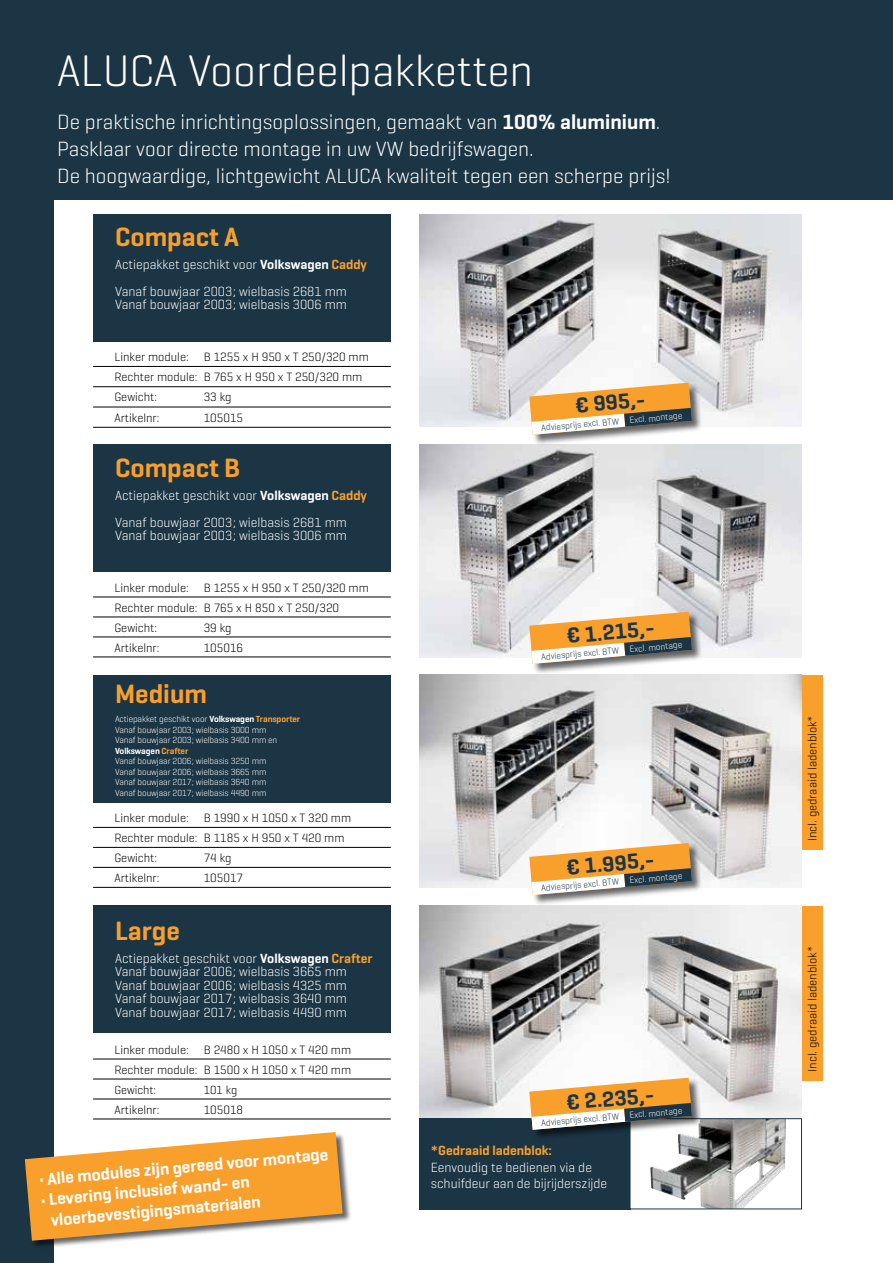
<style>
.page{position:relative;width:893px;height:1263px;background:#fff}
.page>*{position:absolute;margin:0;border:0;box-sizing:border-box;transform-origin:0 0}
.t1{font:300 45px "Geogrotesque";color:#fff}
.t2{font:600 27px "Geogrotesque";color:#f99f2b}
.t3{font:600 21.9px "Geogrotesque";color:#1b3545}
.t4{font:300 21px/27px "Geogrotesque";color:#fff}
.t5{font:600 17.25px/20.7px "Geogrotesque";color:#fff;text-align:center}
.t6{font:300 13.5px/13.5px "Geogrotesque";color:#fff}
.t7{font:600 13.5px "Geogrotesque";color:#f99f2b}
.t8{font:300 12.3px/20px "Geogrotesque";color:#000}
.t9{font:300 12px "Geogrotesque";color:#000}
.t10{font:300 9.15px "Geogrotesque";color:#1b3545}
.t11{font:300 9px/10.5px "Geogrotesque";letter-spacing:-.01em;color:#fff}
.s1{font-weight:600}
.s2{font-weight:600;color:#f99f2b}
.s3{color:#fff}
</style>
<div class="page">
<img style="left:419px;top:675px;width:383px;height:212px">
<img style="left:419px;top:214px;width:383px;height:213px">
<img style="left:419px;top:905px;width:383px;height:213px">
<img style="left:419px;top:444px;width:383px;height:213px">
<div style="left:0;top:0;width:54px;height:1263px;background:#1b3545"></div>
<div style="left:0;top:0;width:893px;height:200px;background:#1b3545"></div>
<div style="left:419px;top:1118px;width:212px;height:91px;background:#1b3545"></div>
<img style="left:650px;top:1120px;width:136px;height:87px">
<div style="left:630px;top:1118px;width:172px;height:91px;border:1px solid #1b3545"></div>
<div style="left:93px;top:214px;width:298px;height:128px;background:#1b3545"></div>
<div style="left:93px;top:444px;width:298px;height:128px;background:#1b3545"></div>
<div style="left:93px;top:905px;width:298px;height:128px;background:#1b3545"></div>
<div style="left:93px;top:675px;width:298px;height:127px;background:#1b3545"></div>
<hr style="left:93px;top:366px;width:298px;height:1px;background:#000">
<hr style="left:93px;top:386px;width:298px;height:1px;background:#000">
<hr style="left:93px;top:407px;width:298px;height:1px;background:#000">
<hr style="left:93px;top:427px;width:298px;height:1px;background:#000">
<hr style="left:93px;top:827px;width:298px;height:1px;background:#000">
<hr style="left:93px;top:847px;width:298px;height:1px;background:#000">
<hr style="left:93px;top:867px;width:298px;height:1px;background:#000">
<hr style="left:93px;top:887px;width:298px;height:1px;background:#000">
<hr style="left:93px;top:1059px;width:298px;height:1px;background:#000">
<hr style="left:93px;top:1079px;width:298px;height:1px;background:#000">
<hr style="left:93px;top:1099px;width:298px;height:1px;background:#000">
<hr style="left:93px;top:1119px;width:298px;height:1px;background:#000">
<hr style="left:93px;top:597px;width:298px;height:1px;background:#000">
<hr style="left:93px;top:617px;width:298px;height:1px;background:#000">
<hr style="left:93px;top:637px;width:298px;height:1px;background:#000">
<hr style="left:93px;top:657px;width:298px;height:1px;background:#000">
<div style="left:25px;top:1132px;width:326px;height:117px;background:#000;opacity:.6"></div>
<svg style="left:25px;top:1132px;width:318px;height:109px"></svg>
<div style="left:802px;top:905px;width:21px;height:175px;background:#f99f2b"></div>
<div style="left:802px;top:675px;width:21px;height:175px;background:#f99f2b"></div>
<div style="left:529px;top:1078px;width:174px;height:62px;background:#000;opacity:.6"></div>
<svg style="left:529px;top:1078px;width:163px;height:52px"></svg>
<div style="left:529px;top:843px;width:174px;height:63px;background:#000;opacity:.6"></div>
<svg style="left:529px;top:843px;width:163px;height:52px"></svg>
<div style="left:529px;top:612px;width:174px;height:62px;background:#000;opacity:.6"></div>
<svg style="left:529px;top:612px;width:163px;height:52px"></svg>
<div style="left:529px;top:383px;width:174px;height:62px;background:#000;opacity:.6"></div>
<svg style="left:529px;top:383px;width:163px;height:52px"></svg>
<h1 class="t1" style="left:57px;top:42px;width:478px">ALUCA Voordeelpakketten</h1>
<h3 class="t4" style="left:57px;top:108px;width:615px">De praktische inrichtingsoplossingen, gemaakt van <span class="s1">100% aluminium</span>.<br>Pasklaar voor directe montage in uw VW bedrijfswagen.<br>De hoogwaardige, lichtgewicht ALUCA kwaliteit tegen een scherpe prijs!</h3>
<h2 class="t2" style="left:115px;top:220px;width:126px">Compact A</h2>
<p class="t6" style="left:115px;top:250px;width:253px;line-height:27px">Actiepakket geschikt voor <span class="s1">Volkswagen</span> <span class="s2">Caddy<br></span>Vanaf bouwjaar 2003; wielbasis 2681 mm</p>
<p class="t6" style="left:115px;top:298px;width:233px">Vanaf bouwjaar 2003; wielbasis 3006 mm</p>
<p class="t8" style="left:114px;top:346px;width:256px">Linker module: B 1255 x H 950 x T 250/320 mm<br>Rechter module: B 765 x H 950 x T 250/320 mm<br>Gewicht:</p>
<p class="t8" style="left:204px;top:387px;width:29px">33 kg</p>
<p class="t8" style="left:114px;top:407px;width:46px">Artikelnr:</p>
<p class="t8" style="left:204px;top:407px;width:41px">105015</p>
<h2 class="t2" style="left:115px;top:451px;width:127px">Compact B</h2>
<p class="t6" style="left:115px;top:481px;width:253px;line-height:27px">Actiepakket geschikt voor <span class="s1">Volkswagen</span> <span class="s2">Caddy<br></span>Vanaf bouwjaar 2003; wielbasis 2681 mm</p>
<p class="t6" style="left:115px;top:529px;width:233px">Vanaf bouwjaar 2003; wielbasis 3006 mm</p>
<p class="t8" style="left:114px;top:577px;width:256px">Linker module: B 1255 x H 950 x T 250/320 mm<br>Rechter module: B 765 x H 850 x T 250/320<br>Gewicht:</p>
<p class="t8" style="left:204px;top:617px;width:29px">39 kg</p>
<p class="t8" style="left:114px;top:637px;width:46px">Artikelnr:</p>
<p class="t8" style="left:204px;top:637px;width:41px">105016</p>
<h2 class="t2" style="left:115px;top:677px;width:94px">Medium</h2>
<p class="t11" style="left:115px;top:714px;width:187px">Actiepakket geschikt voor <span class="s1">Volkswagen</span> <span class="s2">Transporter </span>Vanaf bouwjaar 2003; wielbasis 3000 mm<br>Vanaf bouwjaar 2003; wielbasis 3400 mm en <span class="s1">Volkswagen</span> <span class="s2">Crafter<br></span>Vanaf bouwjaar 2006; wielbasis 3250 mm<br>Vanaf bouwjaar 2006; wielbasis 3665 mm<br>Vanaf bouwjaar 2017; wielbasis 3640 mm<br>Vanaf bouwjaar 2017; wielbasis 4490 mm</p>
<p class="t8" style="left:114px;top:807px;width:238px">Linker module: B 1990 x H 1050 x T 320 mm<br>Rechter module: B 1185 x H 950 x T 420 mm<br>Gewicht:</p>
<p class="t8" style="left:204px;top:847px;width:29px">74 kg</p>
<p class="t8" style="left:114px;top:867px;width:46px">Artikelnr:</p>
<p class="t8" style="left:204px;top:867px;width:41px">105017</p>
<h2 class="t2" style="left:115px;top:914px;width:66px">Large</h2>
<p class="t6" style="left:115px;top:951px;width:259px">Actiepakket geschikt voor <span class="s1">Volkswagen</span> <span class="s2">Crafter </span>Vanaf bouwjaar 2006; wielbasis 3665 mm Vanaf bouwjaar 2006; wielbasis 4325 mm Vanaf bouwjaar 2017; wielbasis 3640 mm Vanaf bouwjaar 2017; wielbasis 4490 mm</p>
<p class="t8" style="left:114px;top:1039px;width:238px">Linker module: B 2480 x H 1050 x T 420 mm<br>Rechter module: B 1500 x H 1050 x T 420 mm</p>
<p class="t9" style="left:114px;top:1082px;width:43px">Gewicht:</p>
<p class="t9" style="left:204px;top:1082px;width:35px">101 kg</p>
<p class="t8" style="left:114px;top:1099px;width:46px">Artikelnr:</p>
<p class="t8" style="left:204px;top:1099px;width:41px">105018</p>
<p class="t5" style="left:38px;top:1169px;width:292px;rotate:-5deg">• Alle modules zijn gereed voor montage</p>
<p class="t5" style="left:40px;top:1189px;width:220px;rotate:-5deg">• Levering inclusief wand- en vloerbevestigingsmaterialen</p>
<h3 class="t3" style="left:573px;top:392px;width:72px;rotate:-5deg">€ 995,-</h3>
<p class="t10" style="left:541px;top:422px;width:143px;rotate:-5deg">Adviesprijs excl. BTW <span class="s3">Excl. montage</span></p>
<h3 class="t3" style="left:565px;top:622px;width:90px;rotate:-5deg">€ 1.215,-</h3>
<p class="t10" style="left:541px;top:651px;width:143px;rotate:-5deg">Adviesprijs excl. BTW <span class="s3">Excl. montage</span></p>
<h3 class="t3" style="left:565px;top:854px;width:90px;rotate:-5deg">€ 1.995,-</h3>
<p class="t10" style="left:541px;top:882px;width:143px;rotate:-5deg">Adviesprijs excl. BTW <span class="s3">Excl. montage</span></p>
<h3 class="t3" style="left:565px;top:1089px;width:90px;rotate:-5deg">€ 2.235,-</h3>
<p class="t10" style="left:541px;top:1117px;width:143px;rotate:-5deg">Adviesprijs excl. BTW <span class="s3">Excl. montage</span></p>
<p class="t7" style="left:431px;top:1142px;width:123px">*Gedraaid ladenblok:</p>
<p class="t6" style="left:431px;top:1158px;width:178px;line-height:16.5px">Eenvoudig te bedienen via de schuifdeur aan de bijrijderszijde</p>
<p class="t8" style="left:802px;top:841px;width:127px;rotate:-90deg">Incl. gedraaid ladenblok*</p>
<p class="t8" style="left:802px;top:1072px;width:127px;rotate:-90deg">Incl. gedraaid ladenblok*</p>
</div>
